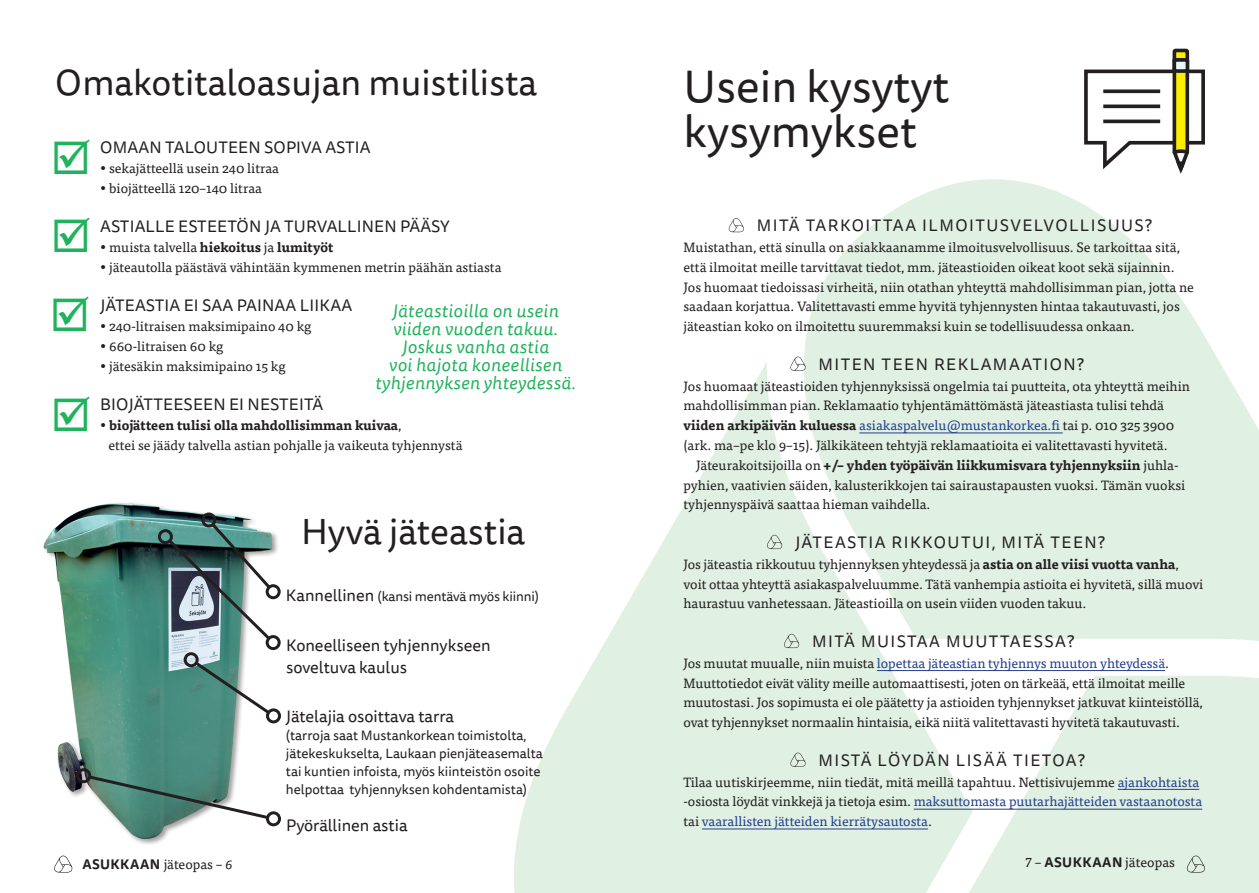
<style>
.page{position:relative;width:1259px;height:893px;background:#fff}
.page>*{position:absolute;margin:0;border:0;box-sizing:border-box;transform-origin:0 0}
.Otsikko{font:45px/45px "Tisa Sans Pro";color:#231f20}
.Otsikko_2__taso{font:36px "Tisa Sans Pro";color:#231f20}
.Sitaatti{font:italic 18px/18px "Tisa Sans Pro";letter-spacing:.025em;color:#20b25c;text-align:center}
.Aihe{font:16.5px "Tisa Sans Pro";letter-spacing:.09em;color:#231f20}
.Leipäteksti{font:16.5px "Tisa Sans Pro";letter-spacing:.01em;color:#231f20}
.Ingressi{font:16.5px/22.5px "Tisa Sans Pro";color:#231f20}
.Leipäteksti-2{font:13.5px/19.8px "Tisa Pro";color:#231f20}
.Ingressi-2{font:13.5px/18px "Tisa Sans Pro";color:#231f20}
.Leipäteksti_sis{font:13.5px/19.8px "Tisa Pro";color:#231f20}
.Leipäteksti-3{font:700 13.5px "Tisa Pro";color:#231f20}
.Leipäteksti_uusi_kpl{font:13.5px "Tisa Pro";color:#231f20}
.s1{font-weight:400}
.s2{font-weight:700}
.s3{font-size:16.5px}
.s4{font-family:"Tisa Sans Pro";font-weight:700}
.s5{font-style:italic}
.s6{color:#253f8e}
</style>
<div class="page">
<svg style="left:54px;top:856px;width:18px;height:16px"></svg>
<svg style="left:973px;top:687px;width:286px;height:206px;fill:#e0f0e2"></svg>
<svg style="left:514px;top:362px;width:459px;height:531px;fill:#e0f0e2"></svg>
<svg style="left:788px;top:179px;width:471px;height:508px;fill:#e0f0e2"></svg>
<hr style="left:859px;top:432px;width:203px;height:1px;background:#253f8e">
<hr style="left:877px;top:670px;width:288px;height:1px;background:#253f8e">
<hr style="left:1117px;top:789px;width:82px;height:1px;background:#253f8e">
<hr style="left:913px;top:809px;width:289px;height:1px;background:#253f8e">
<hr style="left:702px;top:828px;width:226px;height:1px;background:#253f8e">
<svg style="left:728px;top:218px;width:16px;height:14px"></svg>
<svg style="left:790px;top:357px;width:15px;height:14px"></svg>
<svg style="left:767px;top:535px;width:15px;height:14px"></svg>
<svg style="left:784px;top:634px;width:15px;height:14px"></svg>
<svg style="left:790px;top:753px;width:15px;height:14px"></svg>
<svg style="left:1084px;top:48px;width:121px;height:126px"></svg>
<svg style="left:1186px;top:856px;width:19px;height:16px"></svg>
<div style="left:42px;top:502px;width:237px;height:345px;background:#231f20;opacity:.42"></div>
<img style="left:44px;top:503px;width:228px;height:336px">
<svg style="left:86px;top:773px;width:185px;height:48px"></svg>
<div style="left:76px;top:768px;width:15px;height:15px;border:3px solid #231f20;border-radius:50%"></div>
<div style="left:266px;top:811px;width:15px;height:15px;border:3px solid #231f20;border-radius:50%"></div>
<svg style="left:192px;top:659px;width:81px;height:58px"></svg>
<div style="left:184px;top:652px;width:15px;height:15px;border:3px solid #231f20;border-radius:50%"></div>
<div style="left:266px;top:708px;width:15px;height:15px;border:3px solid #231f20;border-radius:50%"></div>
<div style="left:158px;top:529px;width:15px;height:15px;border:3px solid #231f20;border-radius:50%"></div>
<div style="left:266px;top:635px;width:15px;height:15px;border:3px solid #231f20;border-radius:50%"></div>
<svg style="left:165px;top:520px;width:108px;height:123px"></svg>
<div style="left:201px;top:512px;width:15px;height:15px;border:3px solid #231f20;border-radius:50%"></div>
<div style="left:266px;top:584px;width:15px;height:15px;border:3px solid #231f20;border-radius:50%"></div>
<p class="Otsikko_2__taso" style="left:55px;top:59px;width:484px">Omakotitaloasujan muistilista</p>
<p class="Leipäteksti" style="left:100px;top:136px;width:272px">OMAAN TALOUTEEN SOPIVA ASTIA</p>
<p class="Leipäteksti-2" style="left:100px;top:157px;width:180px">• sekajätteellä usein 240 litraa</p>
<p class="Leipäteksti-2" style="left:100px;top:177px;width:163px">• biojätteellä 120–140 litraa</p>
<p class="Leipäteksti" style="left:100px;top:215px;width:351px">ASTIALLE ESTEETÖN JA TURVALLINEN PÄÄSY</p>
<p class="Leipäteksti-3" style="left:100px;top:236px;width:235px">• <span class="s1">muista talvella</span> hiekoitus <span class="s1">ja</span> lumityöt</p>
<p class="Leipäteksti-2" style="left:100px;top:256px;width:403px">• jäteautolla päästävä vähintään kymmenen metrin päähän astiasta</p>
<p class="Leipäteksti" style="left:100px;top:295px;width:253px">JÄTEASTIA EI SAA PAINAA LIIKAA</p>
<p class="Leipäteksti-2" style="left:100px;top:316px;width:213px">• 240-litraisen maksimipaino 40 kg</p>
<p class="Leipäteksti-2" style="left:100px;top:336px;width:125px">• 660-litraisen 60 kg</p>
<p class="Leipäteksti-2" style="left:100px;top:355px;width:187px">• jätesäkin maksimipaino 15 kg</p>
<p class="Leipäteksti" style="left:100px;top:394px;width:224px">BIOJÄTTEESEEN EI NESTEITÄ</p>
<p class="Leipäteksti-2" style="left:109px;top:415px;width:355px;text-indent:-8px">• <span class="s2">biojätteen tulisi olla mahdollisimman kuivaa</span>,<br>ettei se jäädy talvella astian pohjalle ja vaikeuta tyhjennystä</p>
<p class="Sitaatti" style="left:375px;top:302px;width:201px">Jäteastioilla on usein viiden vuoden takuu.<br>Joskus vanha astia<br>voi hajota koneellisen tyhjennyksen yhteydessä.</p>
<p class="Otsikko_2__taso" style="left:301px;top:507px;width:226px">Hyvä jäteastia</p>
<p class="Ingressi-2" style="left:286px;top:587px;width:254px"><span class="s3">Kannellinen</span> (kansi mentävä myös kiinni)</p>
<p class="Ingressi" style="left:286px;top:634px;width:206px">Koneelliseen tyhjennykseen soveltuva kaulus</p>
<p class="Ingressi" style="left:286px;top:706px;width:170px">Jätelajia osoittava tarra</p>
<p class="Ingressi-2" style="left:286px;top:727px;width:258px">(tarroja saat Mustankorkean toimistolta, jätekeskukselta, Laukaan pienjäteasemalta tai kuntien infoista, myös kiinteistön osoite helpottaa tyhjennyksen kohdentamista)</p>
<p class="Leipäteksti-2" style="left:82px;top:853px;width:152px"><span class="s4">ASUKKAAN</span> jäteopas – <span class="s5">6</span></p>
<p class="Ingressi" style="left:286px;top:815px;width:123px">Pyörällinen astia</p>
<p class="Otsikko" style="left:683px;top:65px;width:267px">Usein kysytyt kysymykset</p>
<p class="Aihe" style="left:757px;top:214px;width:397px">MITÄ TARKOITTAA ILMOITUSVELVOLLISUUS?</p>
<p class="Leipäteksti-2" style="left:683px;top:237px;width:512px">Muistathan, että sinulla on asiakkaanamme ilmoitusvelvollisuus. Se tarkoittaa sitä, että ilmoitat meille tarvittavat tiedot, mm. jäteastioiden oikeat koot sekä sijainnin.<br>Jos huomaat tiedoissasi virheitä, niin otathan yhteyttä mahdollisimman pian, jotta ne saadaan korjattua. Valitettavasti emme hyvitä tyhjennysten hintaa takautuvasti, jos jäteastian koko on ilmoitettu suuremmaksi kuin se todellisuudessa onkaan.</p>
<p class="Aihe" style="left:818px;top:353px;width:267px">MITEN TEEN REKLAMAATION?</p>
<p class="Leipäteksti-2" style="left:683px;top:375px;width:508px">Jos huomaat jäteastioiden tyhjennyksissä ongelmia tai puutteita, ota yhteyttä meihin mahdollisimman pian. Reklamaatio tyhjentämättömästä jäteastiasta tulisi tehdä <span class="s2">viiden arkipäivän kuluessa</span> <span class="s6">asiakaspalvelu@mustankorkea.fi</span> tai p. 010 325 3900 (ark. ma–pe klo 9–15). Jälkikäteen tehtyjä reklamaatioita ei valitettavasti hyvitetä.</p>
<p class="Leipäteksti_sis" style="left:683px;top:454px;width:503px;text-indent:13px">Jäteurakoitsijoilla on <span class="s2">+/– yhden työpäivän liikkumisvara tyhjennyksiin</span> juhla&shy;pyhien, vaativien säiden, kalusterikkojen tai sairaustapausten vuoksi. Tämän vuoksi tyhjennyspäivä saattaa hieman vaihdella.</p>
<p class="Aihe" style="left:795px;top:531px;width:311px">JÄTEASTIA RIKKOUTUI, MITÄ TEEN?</p>
<p class="Leipäteksti-2" style="left:683px;top:553px;width:521px">Jos jäteastia rikkoutuu tyhjennyksen yhteydessä ja <span class="s2">astia on alle viisi vuotta vanha</span>, voit ottaa yhteyttä asiakaspalveluumme. Tätä vanhempia astioita ei hyvitetä, sillä muovi haurastuu vanhetessaan. Jäteastioilla on usein viiden vuoden takuu.</p>
<p class="Aihe" style="left:812px;top:630px;width:264px">MITÄ MUISTAA MUUTTAESSA?</p>
<p class="Leipäteksti-2" style="left:683px;top:652px;width:521px">Jos muutat muualle, niin muista <span class="s6">lopettaa jäteastian tyhjennys muuton yhteydessä</span>.<br>Muuttotiedot eivät välity meille automaattisesti, joten on tärkeää, että ilmoitat meille muutostasi. Jos sopimusta ei ole päätetty ja astioiden tyhjennykset jatkuvat kiinteistöllä, ovat tyhjennykset normaalin hintaisia, eikä niitä valitettavasti hyvitetä takautuvasti.</p>
<p class="Aihe" style="left:818px;top:749px;width:268px">MISTÄ LÖYDÄN LISÄÄ TIETOA?</p>
<p class="Leipäteksti-2" style="left:683px;top:771px;width:520px">Tilaa uutiskirjeemme, niin tiedät, mitä meillä tapahtuu. Nettisivujemme <span class="s6">ajankohtaista </span>-osiosta löydät vinkkejä ja tietoja esim. <span class="s6">maksuttomasta puutarhajätteiden vastaanotosta </span>tai <span class="s6">vaarallisten jätteiden kierrätysautosta</span>.</p>
<p class="Leipäteksti_uusi_kpl" style="left:1025px;top:852px;width:151px"><span class="s5">7</span> – <span class="s4">ASUKKAAN</span> jäteopas</p>
</div>
